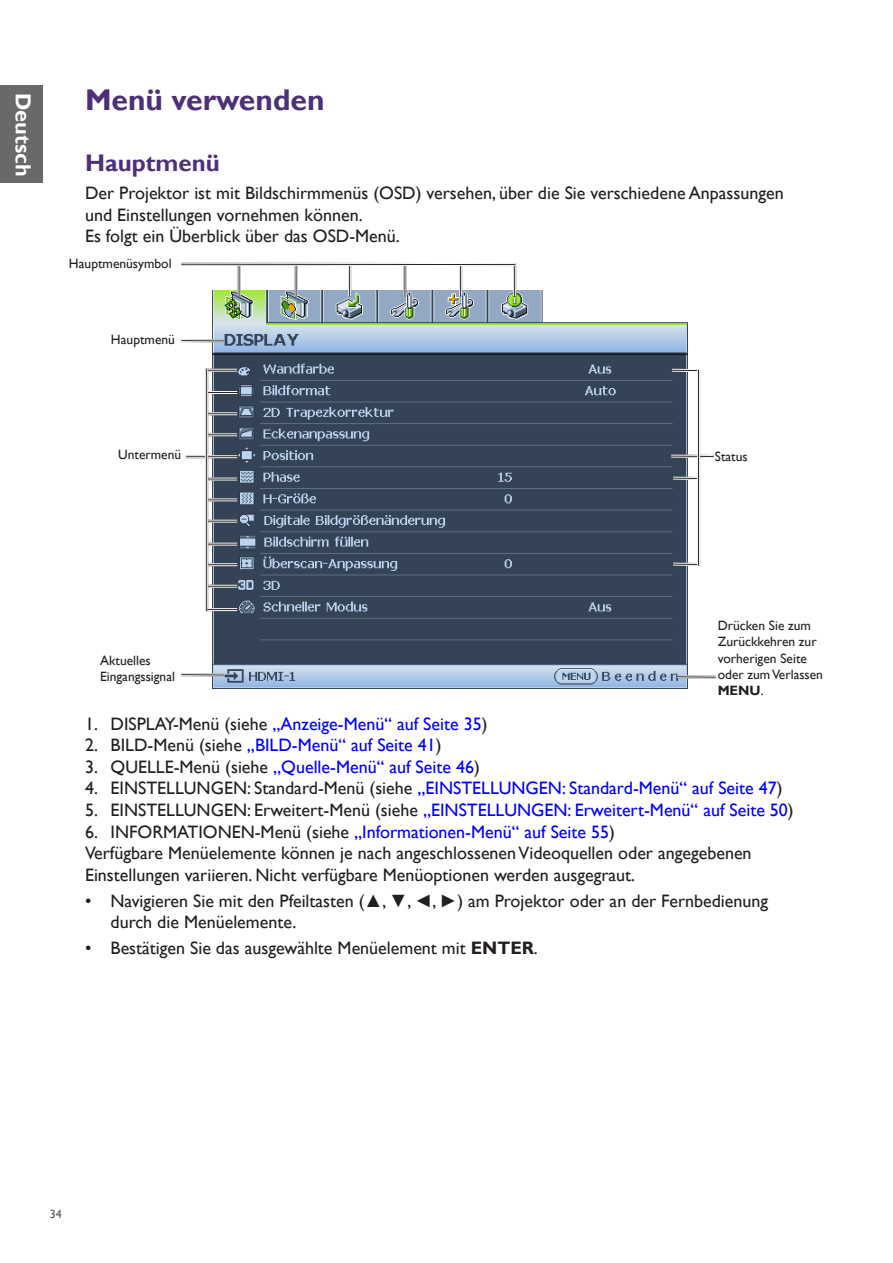
<style>
.page{position:relative;width:893px;height:1263px;background:#fff}
.page>*{position:absolute;margin:0;border:0;box-sizing:border-box;transform-origin:0 0}
.Heading_1{font:700 30px "Gill Sans";color:#4e3078}
.Heading_2{font:700 24px "Gill Sans";color:#4e3078}
.t1{font:700 21.75px "Gill Sans";color:#fff}
.t2{font:18px/21.6px "Gill Sans";color:#231f20}
.t3{font:18px "Gill Sans";color:#00f}
.Callout{font:13.5px/16.2px "Gill Sans";color:#231f20}
.t4{font:12px "Gill Sans";color:#57585a}
.s1{font-weight:700}
.s2{color:#231f20}
.s3{font-family:"Arial"}
</style>
<div class="page">
<div style="left:0;top:85px;width:43px;height:97px;background:#69696c"></div>
<img style="left:213px;top:290px;width:474px;height:399px">
<hr style="left:181px;top:339px;width:43px;height:3px;background:#231f20">
<hr style="left:181px;top:339px;width:43px;height:1px;background:#fff">
<hr style="left:181px;top:341px;width:43px;height:1px;background:#fff">
<hr style="left:181px;top:673px;width:43px;height:3px;background:#231f20">
<hr style="left:181px;top:673px;width:43px;height:1px;background:#fff">
<hr style="left:181px;top:675px;width:43px;height:1px;background:#fff">
<hr style="left:677px;top:675px;width:38px;height:2px;background:#fff">
<hr style="left:677px;top:677px;width:38px;height:2px;background:#fff">
<svg style="left:672px;top:369px;width:25px;height:3px"></svg>
<hr style="left:671px;top:455px;width:42px;height:3px;background:#231f20">
<hr style="left:671px;top:455px;width:42px;height:1px;background:#fff">
<hr style="left:671px;top:457px;width:42px;height:1px;background:#fff">
<svg style="left:673px;top:477px;width:24px;height:3px"></svg>
<svg style="left:673px;top:563px;width:24px;height:3px"></svg>
<hr style="left:697px;top:370px;width:3px;height:196px;background:#231f20">
<hr style="left:697px;top:370px;width:1px;height:196px;background:#fff">
<hr style="left:699px;top:370px;width:1px;height:196px;background:#fff">
<hr style="left:238px;top:263px;width:3px;height:33px;background:#231f20">
<hr style="left:238px;top:263px;width:1px;height:33px;background:#fff">
<hr style="left:240px;top:263px;width:1px;height:33px;background:#fff">
<hr style="left:295px;top:263px;width:3px;height:33px;background:#231f20">
<hr style="left:295px;top:263px;width:1px;height:33px;background:#fff">
<hr style="left:297px;top:263px;width:1px;height:33px;background:#fff">
<hr style="left:348px;top:263px;width:3px;height:33px;background:#231f20">
<hr style="left:348px;top:263px;width:1px;height:33px;background:#fff">
<hr style="left:350px;top:263px;width:1px;height:33px;background:#fff">
<hr style="left:459px;top:263px;width:3px;height:33px;background:#231f20">
<hr style="left:459px;top:263px;width:1px;height:33px;background:#fff">
<hr style="left:461px;top:263px;width:1px;height:33px;background:#fff">
<hr style="left:513px;top:263px;width:3px;height:33px;background:#231f20">
<hr style="left:513px;top:263px;width:1px;height:33px;background:#fff">
<hr style="left:515px;top:263px;width:1px;height:33px;background:#fff">
<hr style="left:403px;top:263px;width:3px;height:33px;background:#231f20">
<hr style="left:403px;top:263px;width:1px;height:33px;background:#fff">
<hr style="left:405px;top:263px;width:1px;height:33px;background:#fff">
<hr style="left:181px;top:263px;width:334px;height:3px;background:#231f20">
<hr style="left:181px;top:263px;width:334px;height:1px;background:#fff">
<hr style="left:181px;top:265px;width:334px;height:1px;background:#fff">
<hr style="left:207px;top:369px;width:30px;height:3px;background:#231f20">
<hr style="left:207px;top:369px;width:30px;height:1px;background:#fff">
<hr style="left:207px;top:371px;width:30px;height:1px;background:#fff">
<hr style="left:207px;top:391px;width:30px;height:3px;background:#231f20">
<hr style="left:207px;top:391px;width:30px;height:1px;background:#fff">
<hr style="left:207px;top:393px;width:30px;height:1px;background:#fff">
<hr style="left:207px;top:412px;width:30px;height:3px;background:#231f20">
<hr style="left:207px;top:412px;width:30px;height:1px;background:#fff">
<hr style="left:207px;top:414px;width:30px;height:1px;background:#fff">
<hr style="left:207px;top:433px;width:30px;height:3px;background:#231f20">
<hr style="left:207px;top:433px;width:30px;height:1px;background:#fff">
<hr style="left:207px;top:435px;width:30px;height:1px;background:#fff">
<hr style="left:186px;top:455px;width:51px;height:3px;background:#231f20">
<hr style="left:186px;top:455px;width:51px;height:1px;background:#fff">
<hr style="left:186px;top:457px;width:51px;height:1px;background:#fff">
<hr style="left:207px;top:477px;width:30px;height:3px;background:#231f20">
<hr style="left:207px;top:477px;width:30px;height:1px;background:#fff">
<hr style="left:207px;top:479px;width:30px;height:1px;background:#fff">
<hr style="left:207px;top:498px;width:30px;height:3px;background:#231f20">
<hr style="left:207px;top:498px;width:30px;height:1px;background:#fff">
<hr style="left:207px;top:500px;width:30px;height:1px;background:#fff">
<hr style="left:207px;top:520px;width:30px;height:3px;background:#231f20">
<hr style="left:207px;top:520px;width:30px;height:1px;background:#fff">
<hr style="left:207px;top:522px;width:30px;height:1px;background:#fff">
<hr style="left:207px;top:543px;width:30px;height:3px;background:#231f20">
<hr style="left:207px;top:543px;width:30px;height:1px;background:#fff">
<hr style="left:207px;top:545px;width:30px;height:1px;background:#fff">
<hr style="left:207px;top:563px;width:30px;height:3px;background:#231f20">
<hr style="left:207px;top:563px;width:30px;height:1px;background:#fff">
<hr style="left:207px;top:565px;width:30px;height:1px;background:#fff">
<hr style="left:207px;top:585px;width:30px;height:3px;background:#231f20">
<hr style="left:207px;top:585px;width:30px;height:1px;background:#fff">
<hr style="left:207px;top:587px;width:30px;height:1px;background:#fff">
<hr style="left:205px;top:369px;width:3px;height:242px;background:#231f20">
<hr style="left:205px;top:369px;width:1px;height:242px;background:#fff">
<hr style="left:207px;top:369px;width:1px;height:242px;background:#fff">
<hr style="left:207px;top:608px;width:30px;height:3px;background:#231f20">
<hr style="left:207px;top:608px;width:30px;height:1px;background:#fff">
<hr style="left:207px;top:610px;width:30px;height:1px;background:#fff">
<p class="t1" style="left:36px;top:93px;width:85px;rotate:90deg">Deutsch</p>
<p class="Heading_1" style="left:85px;top:82px;width:241px">Menü verwenden</p>
<p class="Heading_2" style="left:85px;top:148px;width:136px">Hauptmenü</p>
<p class="t2" style="left:85px;top:182px;width:700px">Der Projektor ist mit Bildschirmmenüs (OSD) versehen, über die Sie verschiedene Anpassungen und Einstellungen vornehmen können.</p>
<p class="t2" style="left:85px;top:226px;width:316px">Es folgt ein Überblick über das OSD-Menü.</p>
<p class="Callout" style="left:69px;top:256px;width:104px">Hauptmenüsymbol</p>
<p class="Callout" style="left:111px;top:332px;width:65px">Hauptmenü</p>
<p class="Callout" style="left:118px;top:447px;width:64px">Untermenü</p>
<p class="Callout" style="left:715px;top:449px;width:34px">Status</p>
<p class="Callout" style="left:718px;top:618px;width:107px">Drücken Sie zum<br>Zurückkehren zur vorherigen Seite oder zum Verlassen<br><span class="s1">MENU</span>.</p>
<p class="Callout" style="left:100px;top:652px;width:77px">Aktuelles<br>Eingangssignal</p>
<p class="t3" style="left:85px;top:713px;width:404px"><span class="s2">1. DISPLAY-Menü (siehe</span> „Anzeige-Menü“ auf Seite 35<span class="s2">)</span></p>
<p class="t3" style="left:85px;top:735px;width:358px"><span class="s2">2. BILD-Menü (siehe</span> „BILD-Menü“ auf Seite 41<span class="s2">)</span></p>
<p class="t3" style="left:85px;top:756px;width:396px"><span class="s2">3. QUELLE-Menü (siehe</span> „Quelle-Menü“ auf Seite 46<span class="s2">)</span></p>
<p class="t3" style="left:85px;top:778px;width:699px"><span class="s2">4. EINSTELLUNGEN: Standard-Menü (siehe</span> „EINSTELLUNGEN: Standard-Menü“ auf Seite 47<span class="s2">)</span></p>
<p class="t3" style="left:85px;top:799px;width:710px"><span class="s2">5. EINSTELLUNGEN: Erweitert-Menü (siehe</span> „EINSTELLUNGEN: Erweitert-Menü“ auf Seite 50<span class="s2">)</span></p>
<p class="t3" style="left:85px;top:821px;width:531px"><span class="s2">6. INFORMATIONEN-Menü (siehe</span> „Informationen-Menü“ auf Seite 55<span class="s2">)</span></p>
<p class="t2" style="left:85px;top:843px;width:668px">Verfügbare Menüelemente können je nach angeschlossenen Videoquellen oder angegebenen<br>Einstellungen variieren. Nicht verfügbare Menüoptionen werden ausgegraut.</p>
<p class="t2" style="left:111px;top:890px;width:659px;text-indent:-26px">• Navigieren Sie mit den Pfeiltasten (<span class="s3">▲</span>, <span class="s3">▼</span>, <span class="s3">◄</span>, <span class="s3">►</span>) am Projektor oder an der Fernbedienung durch die Menüelemente.</p>
<p class="t2" style="left:85px;top:938px;width:454px">• Bestätigen Sie das ausgewählte Menüelement mit <span class="s1">ENTER</span>.</p>
<p class="t4" style="left:50px;top:1207px;width:13px">34</p>
</div>
